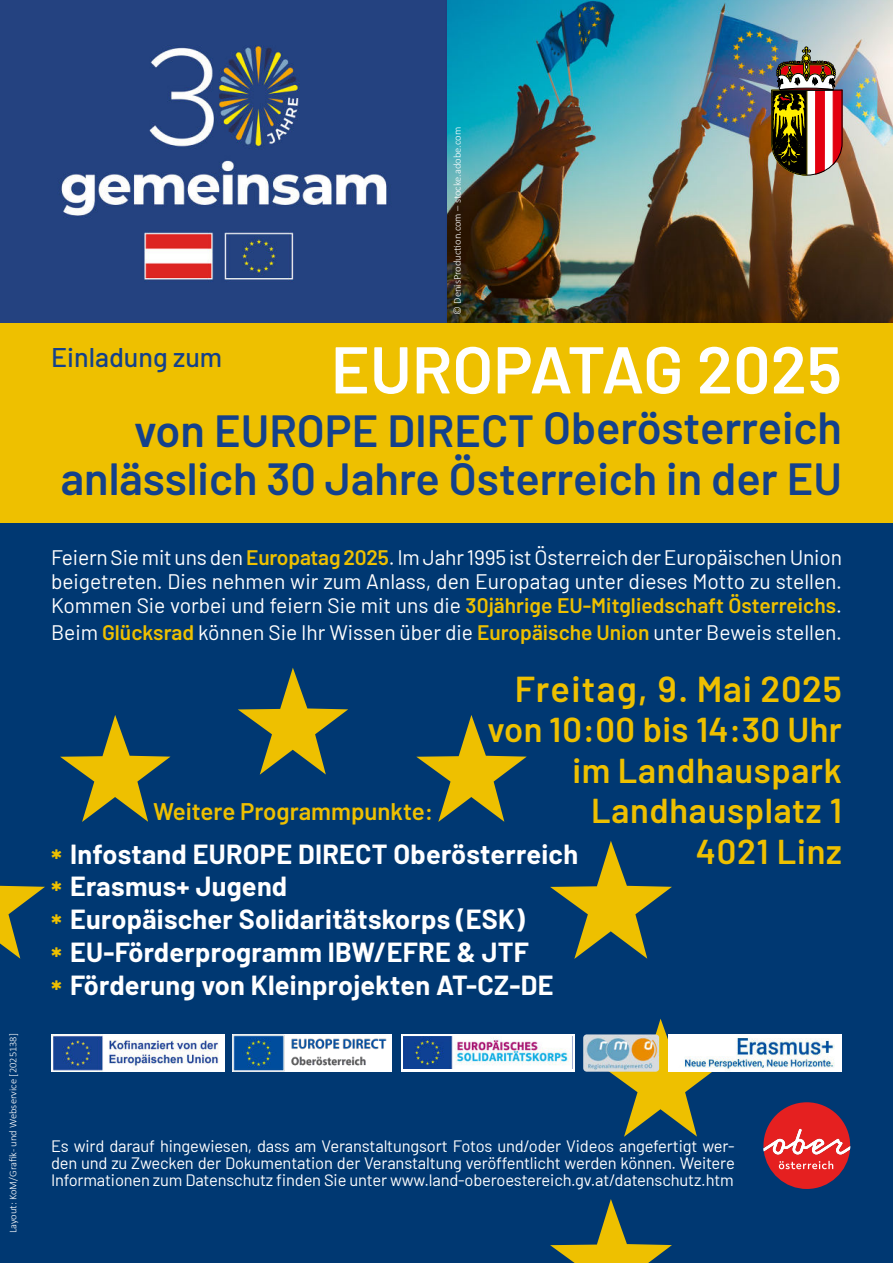
<style>
.page{position:relative;width:893px;height:1263px;background:#fff}
.page>*{position:absolute;margin:0;border:0;box-sizing:border-box;transform-origin:0 0}
.t1{font:600 66px "Barlow";color:#fff}
.t2{font:600 45px/48px "Barlow";color:#14418b;text-align:right}
.t3{font:600 36px "Barlow";letter-spacing:.02em;color:#eec000}
.t4{font:600 34.5px/40.5px "Barlow";letter-spacing:.02em;color:#eec000;text-align:right}
.t5{font:700 27px/32.7px "Barlow";letter-spacing:.01em;color:#fff}
.t6{font:500 27px "Barlow";color:#14418b}
.t7{font:600 24px "Barlow";color:#eec000}
.t8{font:21px/24px "Barlow";color:#fff;text-align:justify}
.t9{font:16.5px/17.1px "Barlow";letter-spacing:-.01em;color:#fff;text-align:justify}
.t10{font:300 10.5px "Calibri";color:#fff}
.s1{font-weight:600;color:#eec000}
.s2{color:#eec000}
</style>
<div class="page">
<img style="left:0;top:0;width:893px;height:323px">
<div style="left:0;top:327px;width:893px;height:936px;background:#003872"></div>
<div style="left:0;top:323px;width:893px;height:200px;background:#eec000"></div>
<svg style="left:416px;top:715px;width:111px;height:107px"></svg>
<svg style="left:238px;top:668px;width:110px;height:107px"></svg>
<svg style="left:60px;top:715px;width:110px;height:107px"></svg>
<svg style="left:610px;top:1019px;width:102px;height:118px"></svg>
<svg style="left:550px;top:1199px;width:122px;height:64px"></svg>
<svg style="left:550px;top:841px;width:122px;height:118px"></svg>
<svg style="left:0;top:886px;width:45px;height:73px"></svg>
<svg style="left:763px;top:1102px;width:87px;height:87px"></svg>
<svg style="left:771px;top:46px;width:72px;height:130px"></svg>
<div style="left:51px;top:1034px;width:173px;height:38px;background:#fff"></div>
<img style="left:51px;top:1034px;width:168px;height:37px">
<img style="left:232px;top:1034px;width:159px;height:38px">
<img style="left:669px;top:1034px;width:173px;height:38px">
<div style="left:401px;top:1034px;width:173px;height:38px;background:#fff"></div>
<img style="left:404px;top:1036px;width:166px;height:33px">
<img style="left:583px;top:1034px;width:76px;height:38px">
<p class="t10" style="left:6px;top:1233px;width:202px;rotate:-90deg">Layout: KoM/Grafik- und Webservice [2025138]</p>
<p class="t10" style="left:451px;top:315px;width:189px;rotate:-90deg">© DenisProduction.com – stocke.adobe.com</p>
<h1 class="t1" style="left:331px;top:346px;width:513px">EUROPATAG 2025</h1>
<h2 class="t2" style="left:61px;top:412px;width:783px">von EUROPE DIRECT Oberösterreich anlässlich 30 Jahre Österreich in der EU</h2>
<p class="t6" style="left:51px;top:347px;width:173px">Einladung zum</p>
<p class="t8" style="left:51px;top:548px;width:792px">Feiern Sie mit uns den <span class="s1">Europatag 2025</span>. Im Jahr 1995 ist Österreich der Europäischen Union beigetreten. Dies nehmen wir zum Anlass, den Europatag unter dieses Motto zu stellen.<br>Kommen Sie vorbei und feiern Sie mit uns die <span class="s1">30jährige EU-Mitgliedschaft Österreichs</span>.</p>
<p class="t8" style="left:51px;top:623px;width:792px">Beim <span class="s1">Glücksrad</span> können Sie Ihr Wissen über die <span class="s1">Europäische Union</span> unter Beweis stellen.</p>
<h3 class="t3" style="left:515px;top:675px;width:329px">Freitag, 9. Mai 2025</h3>
<h3 class="t4" style="left:487px;top:713px;width:356px">von 10:00 bis 14:30 Uhr im Landhauspark<br>Landhausplatz 1<br>4021 Linz</h3>
<p class="t7" style="left:153px;top:803px;width:282px">Weitere Programmpunkte:</p>
<p class="t5" style="left:51px;top:840px;width:529px"><span class="s2">*</span> Infostand EUROPE DIRECT Oberösterreich <span class="s2">*</span> Erasmus+ Jugend<br><span class="s2">*</span> Europäischer Solidaritätskorps (ESK)<br><span class="s2">*</span> EU-Förderprogramm IBW/EFRE &amp; JTF<br><span class="s2">*</span> Förderung von Kleinprojekten AT-CZ-DE</p>
<p class="t9" style="left:51px;top:1139px;width:685px">Es wird darauf hingewiesen, dass am Veranstaltungsort Fotos und/oder Videos angefertigt wer&shy;den und zu Zwecken der Dokumentation der Veranstaltung veröffentlicht werden können. Weitere Informationen zum Datenschutz finden Sie unter www.land-oberoestereich.gv.at/datenschutz.htm</p>
</div>
